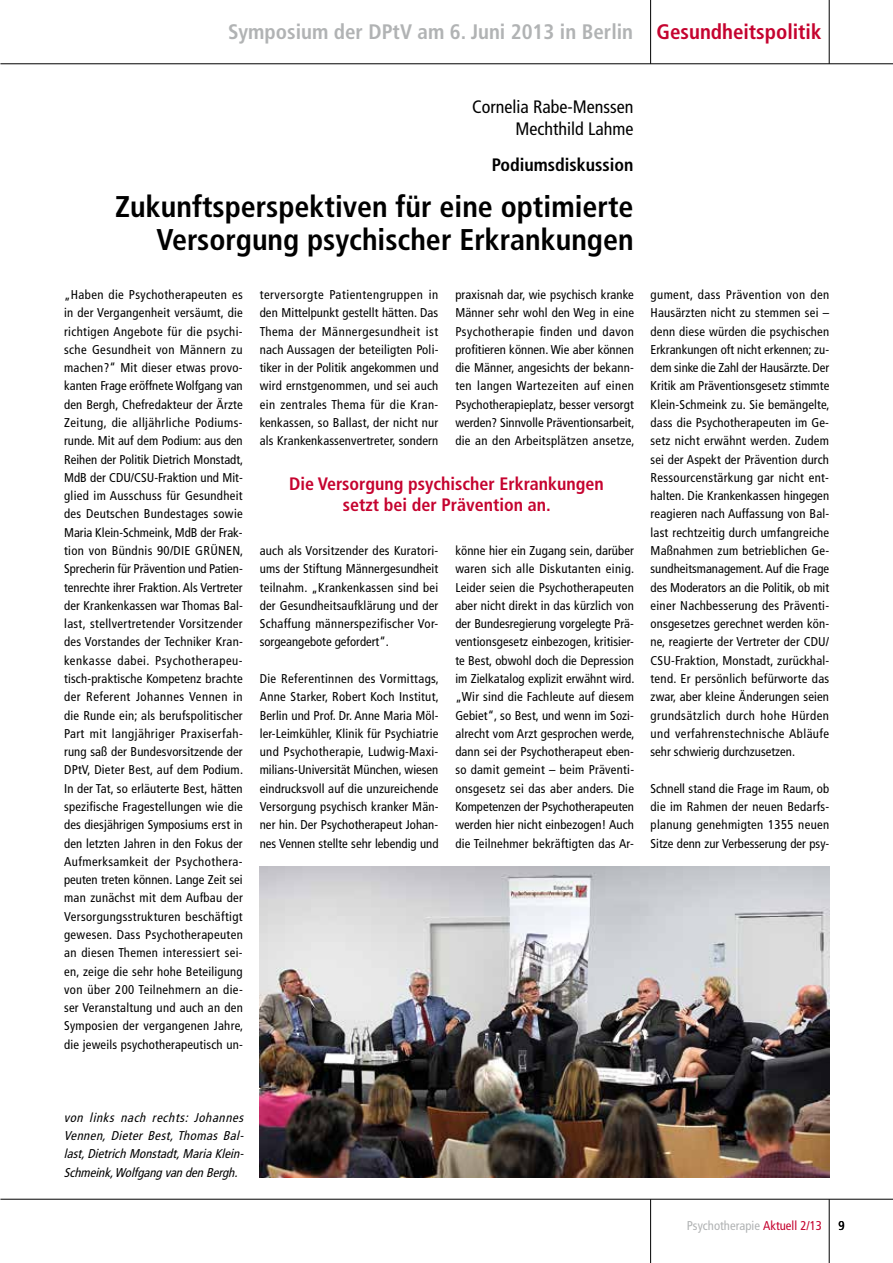
<style>
.page{position:relative;width:893px;height:1263px;background:#fff}
.page>*{position:absolute;margin:0;border:0;box-sizing:border-box;transform-origin:0 0}
.t1{font:700 condensed 30px/33px "Frutiger";color:#000;text-align:right}
.t2{font:700 condensed 21px "Frutiger";color:#b1b3b4}
.t3{font:700 condensed 21px "Frutiger";color:#c5032f}
.t4{font:700 condensed 18px/21px "Frutiger";color:#c5032f;text-align:center}
.t5{font:condensed 18px/22.2px "Frutiger";color:#000;text-align:right}
.t6{font:700 condensed 18px "Frutiger";color:#000}
.t7{font:condensed 12.75px/18.3px "Frutiger";letter-spacing:.01em;color:#000;text-align:justify}
.t8{font:italic condensed 12.75px/18.3px "Frutiger";color:#000;text-align:justify}
.t9{font:condensed 12.75px "Frutiger";color:#b1b3b4}
.s1{color:#c5032f}
</style>
<div class="page">
<img style="left:259px;top:866px;width:570px;height:312px">
<hr style="left:0;top:1199px;width:893px;height:1px;background:#000">
<hr style="left:0;top:63px;width:893px;height:1px;background:#000">
<hr style="left:650px;top:0;width:1px;height:64px;background:#000">
<hr style="left:829px;top:0;width:1px;height:64px;background:#000">
<hr style="left:650px;top:1199px;width:1px;height:64px;background:#000">
<hr style="left:829px;top:1199px;width:1px;height:64px;background:#000">
<h2 class="t2" style="left:228px;top:19px;width:407px">Symposium der DPtV am 6. Juni 2013 in Berlin</h2>
<h2 class="t3" style="left:656px;top:19px;width:166px">Gesundheitspolitik</h2>
<h3 class="t5" style="left:472px;top:95px;width:163px">Cornelia Rabe-Menssen<br>Mechthild Lahme</h3>
<h3 class="t6" style="left:492px;top:154px;width:143px">Podiumsdiskussion</h3>
<h1 class="t1" style="left:115px;top:190px;width:520px">Zukunftsperspektiven für eine optimierte<br>Versorgung psychischer Erkrankungen</h1>
<p class="t7" style="left:260px;top:285px;width:180px">terversorgte Patientengruppen in den Mittelpunkt gestellt hätten. Das Thema der Männergesundheit ist nach Aussagen der beteiligten Poli&shy;tiker in der Politik angekommen und wird ernstgenommen, und sei auch ein zentrales Thema für die Kran&shy;kenkassen, so Ballast, der nicht nur als Krankenkassenvertreter, sondern</p>
<p class="t7" style="left:64px;top:285px;width:181px">„Haben die Psychotherapeuten es in der Vergangenheit versäumt, die richtigen Angebote für die psychi&shy;sche Gesundheit von Männern zu machen?“ Mit dieser etwas provo&shy;kanten Frage eröffnete Wolfgang van den Bergh, Chefredakteur der Ärzte Zeitung, die alljährliche Podiums&shy;runde. Mit auf dem Podium: aus den Reihen der Politik Dietrich Monstadt, MdB der CDU/CSU-Fraktion und Mit&shy;glied im Ausschuss für Gesundheit des Deutschen Bundestages sowie Maria Klein-Schmeink, MdB der Frak&shy;tion von Bündnis 90/DIE GRÜNEN, Sprecherin für Prävention und Patien&shy;tenrechte ihrer Fraktion. Als Vertreter der Krankenkassen war Thomas Bal&shy;last, stellvertretender Vorsitzender des Vorstandes der Techniker Kran&shy;kenkasse dabei. Psychotherapeu&shy;tisch-praktische Kompetenz brachte der Referent Johannes Vennen in die Runde ein; als berufspolitischer Part mit langjähriger Praxiserfah&shy;rung saß der Bundesvorsitzende der DPtV, Dieter Best, auf dem Podium.<br>In der Tat, so erläuterte Best, hätten spezifische Fragestellungen wie die des diesjährigen Symposiums erst in den letzten Jahren in den Fokus der Aufmerksamkeit der Psychothera&shy;peuten treten können. Lange Zeit sei man zunächst mit dem Aufbau der Versorgungsstrukturen beschäftigt gewesen. Dass Psychotherapeuten an diesen Themen interessiert sei&shy;en, zeige die sehr hohe Beteiligung von über 200 Teilnehmern an die&shy;ser Veranstaltung und auch an den Symposien der vergangenen Jahre, die jeweils psychotherapeutisch un-</p>
<p class="t7" style="left:455px;top:285px;width:181px">praxisnah dar, wie psychisch kranke Männer sehr wohl den Weg in eine Psychotherapie finden und davon profitieren können. Wie aber können die Männer, angesichts der bekann&shy;ten langen Wartezeiten auf einen Psychotherapieplatz, besser versorgt werden? Sinnvolle Präventionsarbeit, die an den Arbeitsplätzen ansetze,</p>
<h3 class="t4" style="left:289px;top:473px;width:316px">Die Versorgung psychischer Erkrankungen setzt bei der Prävention an.</h3>
<p class="t7" style="left:455px;top:541px;width:181px">könne hier ein Zugang sein, darüber waren sich alle Diskutanten einig.<br>Leider seien die Psychotherapeuten aber nicht direkt in das kürzlich von der Bundesregierung vorgelegte Prä&shy;ventionsgesetz einbezogen, kritisier&shy;te Best, obwohl doch die Depression im Zielkatalog explizit erwähnt wird. „Wir sind die Fachleute auf diesem Gebiet“, so Best, und wenn im Sozi&shy;alrecht vom Arzt gesprochen werde, dann sei der Psychotherapeut eben&shy;so damit gemeint – beim Präventi&shy;onsgesetz sei das aber anders. Die Kompetenzen der Psychotherapeuten werden hier nicht einbezogen! Auch die Teilnehmer bekräftigten das Ar-</p>
<p class="t7" style="left:260px;top:541px;width:180px">auch als Vorsitzender des Kuratori&shy;ums der Stiftung Männergesundheit teilnahm. „Krankenkassen sind bei der Gesundheitsaufklärung und der Schaffung männerspezifischer Vor&shy;sorgeangebote gefordert“.</p>
<p class="t7" style="left:260px;top:669px;width:181px">Die Referentinnen des Vormittags, Anne Starker, Robert Koch Institut, Berlin und Prof. Dr. Anne Maria Möl&shy;ler-Leimkühler, Klinik für Psychiatrie und Psychotherapie, Ludwig-Maxi&shy;milians-Universität München, wiesen eindrucksvoll auf die unzureichende Versorgung psychisch kranker Män&shy;ner hin. Der Psychotherapeut Johan&shy;nes Vennen stellte sehr lebendig und</p>
<p class="t7" style="left:651px;top:285px;width:181px">gument, dass Prävention von den Hausärzten nicht zu stemmen sei – denn diese würden die psychischen Erkrankungen oft nicht erkennen; zu&shy;dem sinke die Zahl der Hausärzte. Der Kritik am Präventionsgesetz stimmte Klein-Schmeink zu. Sie bemängelte, dass die Psychotherapeuten im Ge&shy;setz nicht erwähnt werden. Zudem sei der Aspekt der Prävention durch Ressourcenstärkung gar nicht ent&shy;halten. Die Krankenkassen hingegen reagieren nach Auffassung von Bal&shy;last rechtzeitig durch umfangreiche Maßnahmen zum betrieblichen Ge&shy;sundheitsmanagement. Auf die Frage des Moderators an die Politik, ob mit einer Nachbesserung des Präventi&shy;onsgesetzes gerechnet werden kön&shy;ne, reagierte der Vertreter der CDU/ CSU-Fraktion, Monstadt, zurückhal&shy;tend. Er persönlich befürworte das zwar, aber kleine Änderungen seien grundsätzlich durch hohe Hürden und verfahrenstechnische Abläufe sehr schwierig durchzusetzen.</p>
<p class="t7" style="left:651px;top:779px;width:180px">Schnell stand die Frage im Raum, ob die im Rahmen der neuen Bedarfs&shy;planung genehmigten 1355 neuen Sitze denn zur Verbesserung der psy-</p>
<p class="t8" style="left:64px;top:1108px;width:184px">von links nach rechts: Johannes Vennen, Dieter Best, Thomas Bal&shy;last,DietrichMonstadt,MariaKlein-Schmeink,WolfgangvandenBergh.</p>
<p class="t9" style="left:687px;top:1218px;width:137px">Psychotherapie <span class="s1">Aktuell 2/13</span></p>
<p class="t7" style="left:838px;top:1216px;width:8px">9</p>
</div>
